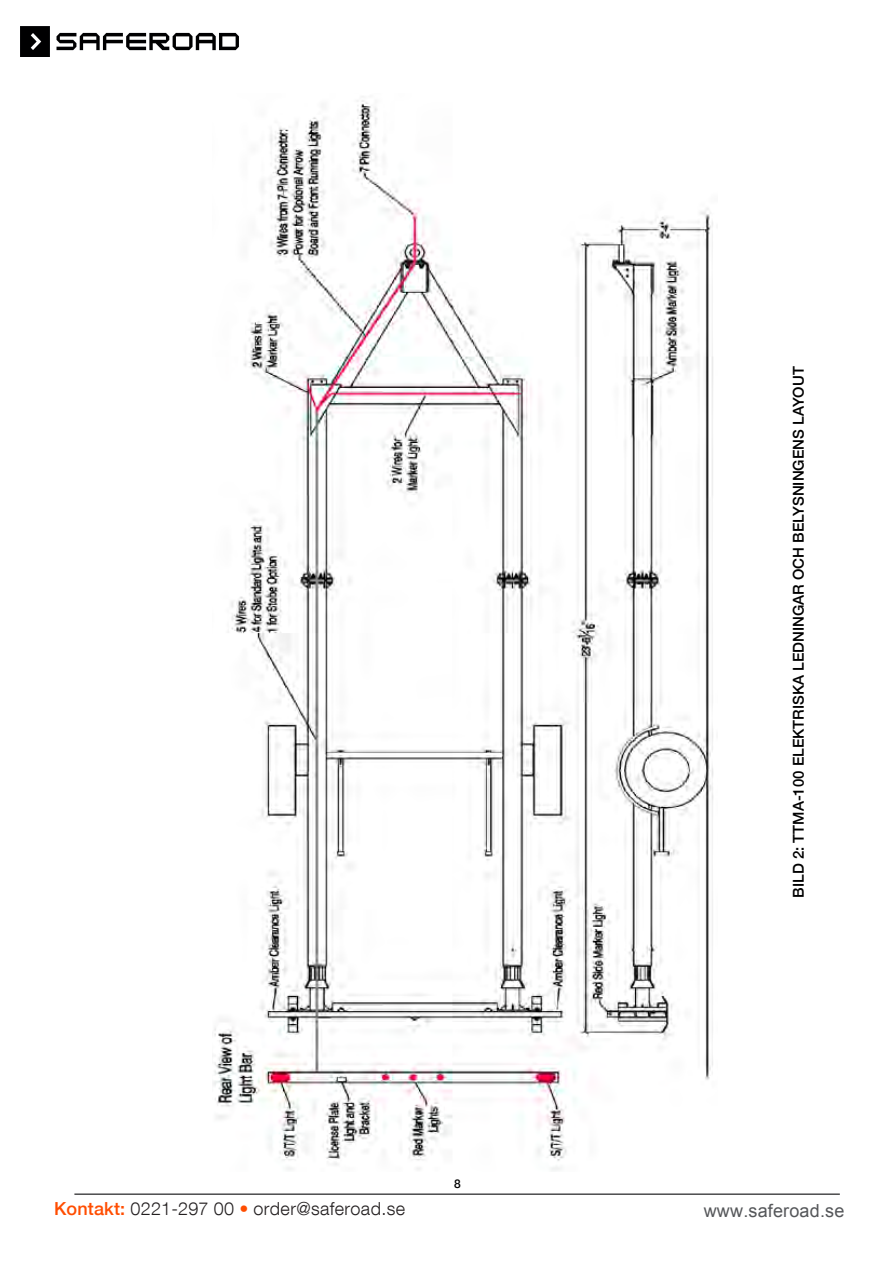
<style>
.page{position:relative;width:893px;height:1263px;background:#fff}
.page>*{position:absolute;margin:0;border:0;box-sizing:border-box;transform-origin:0 0}
.t1{font:300 18px "Helvetica Neue LT Com";letter-spacing:.02em;color:#231f20}
.t2{font:18px "Arial";letter-spacing:.01em;color:#55575a}
.t3{font:500 15px "Helvetica Neue";color:#000}
.t4{font:500 12px "Helvetica Neue";color:#000}
.s1{font-weight:500;color:#ff4d00}
</style>
<div class="page">
<hr style="left:74px;top:1193px;width:766px;height:2px;background:#4b4b4d">
<img style="left:213px;top:96px;width:500px;height:1075px">
<img style="left:21px;top:27px;width:218px;height:30px">
<p class="t4" style="left:454px;top:1174px;width:8px">8</p>
<p class="t3" style="left:786px;top:898px;width:532px;rotate:-90deg">BILD 2: TTMA-100 ELEKTRISKA LEDNINGAR OCH BELYSNINGENS LAYOUT</p>
<p class="t1" style="left:54px;top:1197px;width:353px"><span class="s1">Kontakt:</span> 0221-297 00 <span class="s1">•</span> order@saferoad.se</p>
<p class="t2" style="left:704px;top:1199px;width:142px">www.saferoad.se</p>
</div>
